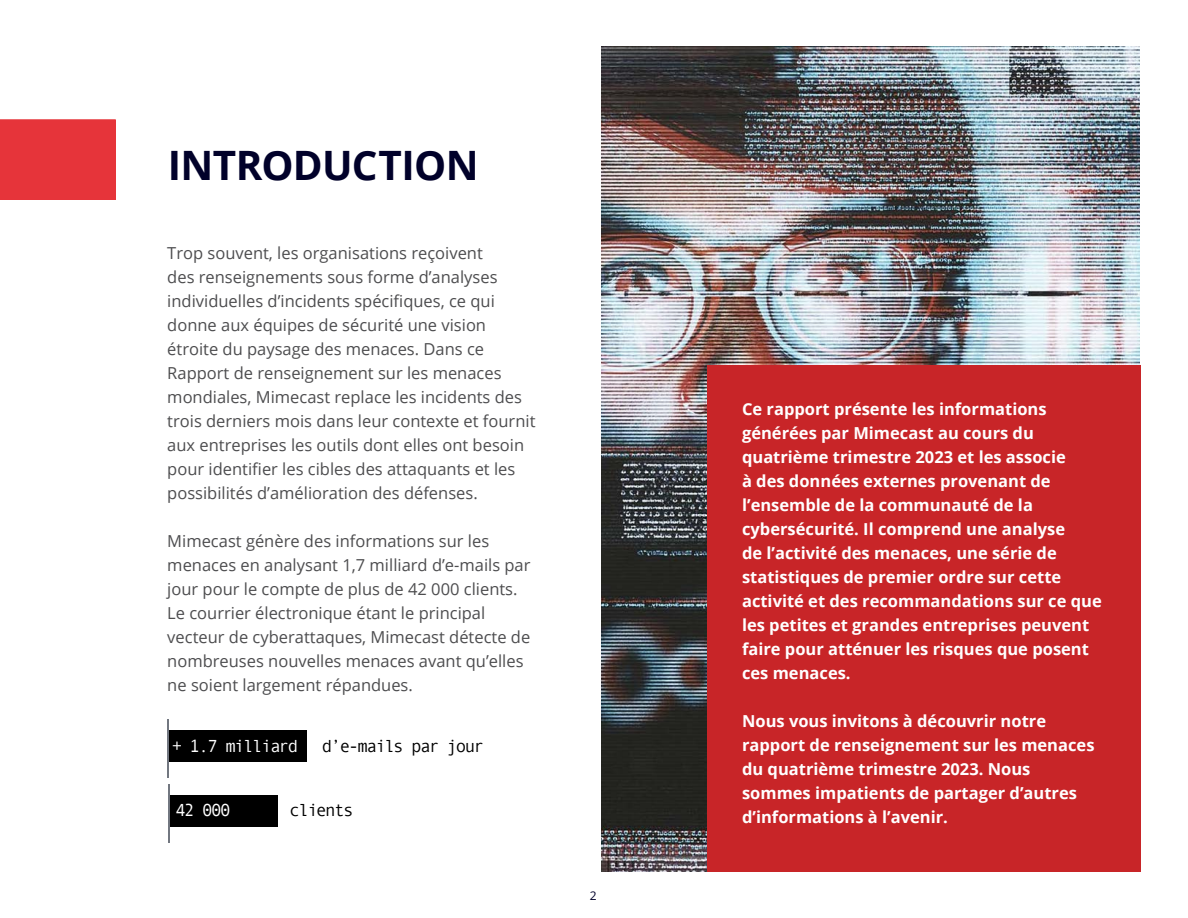
<style>
.page{position:relative;width:1188px;height:918px;background:#fff}
.page>*{position:absolute;margin:0;border:0;box-sizing:border-box;transform-origin:0 0}
.t1{font:700 40.5px "Open Sans";letter-spacing:-.015em;color:#01012a}
.t2{font:17.55px "Andale Mono";letter-spacing:-.09em;color:#000}
.t3{font:17.55px "Andale Mono";letter-spacing:-.09em;color:#fff}
.t4{font:16.5px/24px "Open Sans";color:#4d4d4f}
.t5{font:700 16.5px/24px "Open Sans";color:#fff}
.t6{font:12px "Open Sans";color:#01012a}
</style>
<div class="page">
<img style="left:602px;top:47px;width:538px;height:825px">
<div style="left:0;top:119px;width:116px;height:81px;background:#e6343a"></div>
<div style="left:169px;top:730px;width:138px;height:32px;background:#000"></div>
<div style="left:707px;top:365px;width:434px;height:507px;background:#c82528"></div>
<hr style="left:167px;top:719px;width:2px;height:58px;background:#727780">
<div style="left:169px;top:795px;width:108px;height:32px;background:#000"></div>
<hr style="left:168px;top:784px;width:1px;height:58px;background:#727780">
<h1 class="t1" style="left:168px;top:137px;width:312px">INTRODUCTION</h1>
<p class="t4" style="left:167px;top:241px;width:370px">Trop souvent, les organisations reçoivent<br>des renseignements sous forme d’analyses individuelles d’incidents spécifiques, ce qui donne aux équipes de sécurité une vision étroite du paysage des menaces. Dans ce Rapport de renseignement sur les menaces mondiales, Mimecast replace les incidents des trois derniers mois dans leur contexte et fournit aux entreprises les outils dont elles ont besoin pour identifier les cibles des attaquants et les possibilités d’amélioration des défenses.</p>
<p class="t4" style="left:167px;top:529px;width:365px">Mimecast génère des informations sur les menaces en analysant 1,7 milliard d’e-mails par jour pour le compte de plus de 42 000 clients.<br>Le courrier électronique étant le principal vecteur de cyberattaques, Mimecast détecte de nombreuses nouvelles menaces avant qu’elles ne soient largement répandues.</p>
<p class="t3" style="left:172px;top:734px;width:128px">+ 1.7 milliard</p>
<p class="t2" style="left:322px;top:734px;width:164px">d’e-mails par jour</p>
<p class="t3" style="left:175px;top:799px;width:57px">42 000</p>
<p class="t2" style="left:289px;top:799px;width:66px">clients</p>
<p class="t6" style="left:590px;top:888px;width:8px">2</p>
<p class="t5" style="left:742px;top:397px;width:361px">Ce rapport présente les informations générées par Mimecast au cours du quatrième trimestre 2023 et les associe<br>à des données externes provenant de l’ensemble de la communauté de la cybersécurité. Il comprend une analyse<br>de l’activité des menaces, une série de statistiques de premier ordre sur cette activité et des recommandations sur ce que les petites et grandes entreprises peuvent faire pour atténuer les risques que posent ces menaces.</p>
<p class="t5" style="left:742px;top:709px;width:354px">Nous vous invitons à découvrir notre rapport de renseignement sur les menaces du quatrième trimestre 2023. Nous sommes impatients de partager d’autres d’informations à l’avenir.</p>
</div>
